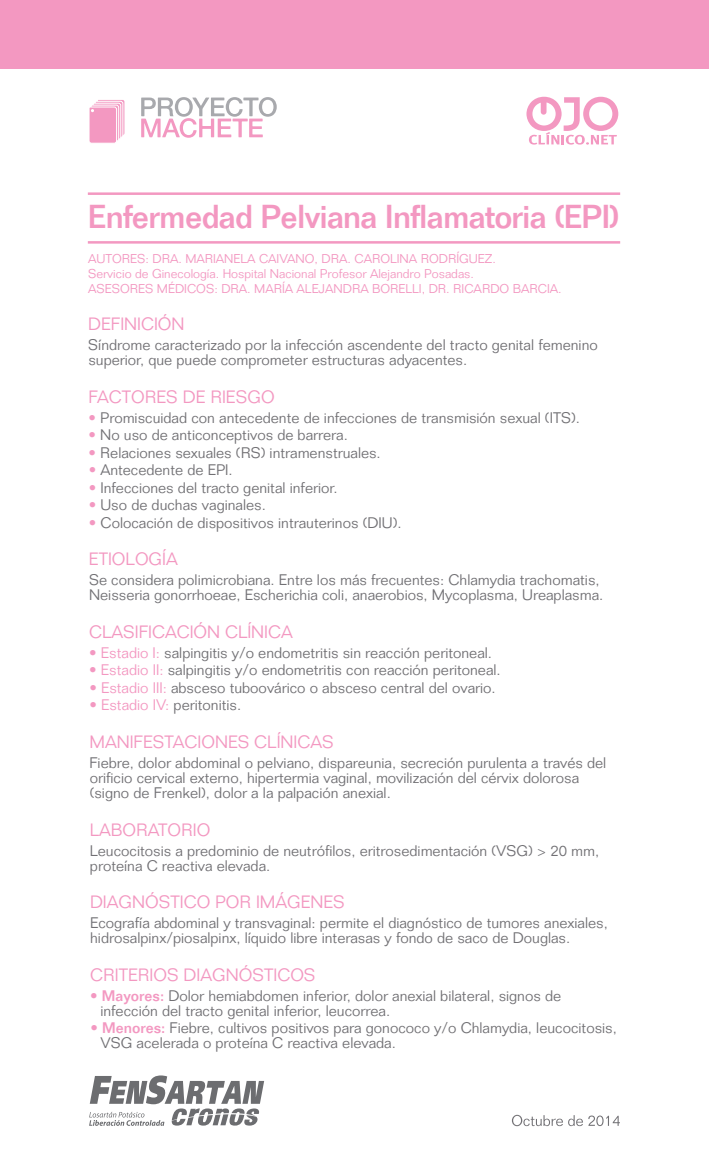
<style>
.page{position:relative;width:709px;height:1170px;background:#fff}
.page>*{position:absolute;margin:0;border:0;box-sizing:border-box;transform-origin:0 0}
.t1{font:500 32.5px "Folio";letter-spacing:-.025em;color:#f398c1}
.t2{font:300 17.5px "Folio";color:#f398c1}
.t3{font:300 15px/15px "Folio";color:#717074}
.t4{font:300 12.5px/15px "Folio";color:#f398c1}
.s1{color:#f398c1}
.s2{font-weight:500;color:#f398c1}
</style>
<div class="page">
<hr style="left:88px;top:241px;width:532px;height:2px;background:#f398c1">
<hr style="left:88px;top:192px;width:532px;height:3px;background:#f398c1">
<svg style="left:89px;top:100px;width:36px;height:43px"></svg>
<svg style="left:141px;top:97px;width:136px;height:41px"></svg>
<svg style="left:526px;top:97px;width:92px;height:48px"></svg>
<div style="left:0;top:0;width:709px;height:68px;background:#f398c1"></div>
<svg style="left:512px;top:1114px;width:83px;height:12px"></svg>
<svg style="left:596px;top:1115px;width:7px;height:10px"></svg>
<svg style="left:606px;top:1115px;width:14px;height:10px"></svg>
<svg style="left:89px;top:1075px;width:175px;height:50px"></svg>
<h1 class="t1" style="left:88px;top:197px;width:533px">Enfermedad Pelviana Inflamatoria (EPI)</h1>
<p class="t4" style="left:88px;top:251px;width:475px">AUTORES: DRA. MARIANELA CAIVANO, DRA. CAROLINA RODRÍGUEZ.<br>Servicio de Ginecología. Hospital Nacional Profesor Alejandro Posadas.<br>ASESORES MÉDICOS: DRA. MARÍA ALEJANDRA BORELLI, DR. RICARDO BARCIA.</p>
<p class="t2" style="left:88px;top:313px;width:98px">DEFINICIÓN</p>
<p class="t3" style="left:88px;top:337px;width:511px">Síndrome caracterizado por la infección ascendente del tracto genital femenino superior, que puede comprometer estructuras adyacentes.</p>
<p class="t2" style="left:88px;top:386px;width:188px">FACTORES DE RIESGO</p>
<p class="t3" style="left:88px;top:410px;width:493px"><span class="s1">•</span> Promiscuidad con antecedente de infecciones de transmisión sexual (ITS).</p>
<p class="t3" style="left:89px;top:427px;width:261px"><span class="s1">•</span> No uso de anticonceptivos de barrera.</p>
<p class="t3" style="left:89px;top:445px;width:294px"><span class="s1">•</span> Relaciones sexuales (RS) intramenstruales.</p>
<p class="t3" style="left:89px;top:462px;width:145px"><span class="s1">•</span> Antecedente de EPI.</p>
<p class="t3" style="left:89px;top:480px;width:250px"><span class="s1">•</span> Infecciones del tracto genital inferior.</p>
<p class="t3" style="left:89px;top:497px;width:178px"><span class="s1">•</span> Uso de duchas vaginales.</p>
<p class="t3" style="left:89px;top:515px;width:314px"><span class="s1">•</span> Colocación de dispositivos intrauterinos (DIU).</p>
<p class="t2" style="left:89px;top:548px;width:90px">ETIOLOGÍA</p>
<p class="t3" style="left:89px;top:572px;width:516px">Se considera polimicrobiana. Entre los más frecuentes: Chlamydia trachomatis,<br>Neisseria gonorrhoeae, Escherichia coli, anaerobios, Mycoplasma, Ureaplasma.</p>
<p class="t2" style="left:89px;top:621px;width:205px">CLASIFICACIÓN CLÍNICA</p>
<p class="t3" style="left:89px;top:645px;width:404px"><span class="s1">• Estadio I:</span> salpingitis y/o endometritis sin reacción peritoneal.</p>
<p class="t3" style="left:89px;top:662px;width:413px"><span class="s1">• Estadio II:</span> salpingitis y/o endometritis con reacción peritoneal.</p>
<p class="t3" style="left:89px;top:680px;width:408px"><span class="s1">• Estadio III:</span> absceso tuboovárico o absceso central del ovario.</p>
<p class="t3" style="left:89px;top:697px;width:153px"><span class="s1">• Estadio IV:</span> peritonitis.</p>
<p class="t2" style="left:89px;top:731px;width:246px">MANIFESTACIONES CLÍNICAS</p>
<p class="t3" style="left:90px;top:755px;width:518px">Fiebre, dolor abdominal o pelviano, dispareunia, secreción purulenta a través del orificio cervical externo, hipertermia vaginal, movilización del cérvix dolorosa (signo de Frenkel), dolor a la palpación anexial.</p>
<p class="t2" style="left:90px;top:818px;width:122px">LABORATORIO</p>
<p class="t3" style="left:90px;top:842px;width:511px">Leucocitosis a predominio de neutrófilos, eritrosedimentación (VSG) &gt; 20 mm, proteína C reactiva elevada.</p>
<p class="t2" style="left:90px;top:891px;width:256px">DIAGNÓSTICO POR IMÁGENES</p>
<p class="t3" style="left:90px;top:915px;width:519px">Ecografía abdominal y transvaginal: permite el diagnóstico de tumores anexiales, hidrosalpinx/piosalpinx, líquido libre interasas y fondo de saco de Douglas.</p>
<p class="t2" style="left:90px;top:963px;width:227px">CRITERIOS DIAGNÓSTICOS</p>
<p class="t3" style="left:100px;top:987px;width:462px;text-indent:-10px"><span class="s1">•</span> <span class="s2">Mayores:</span> Dolor hemiabdomen inferior, dolor anexial bilateral, signos de infección del tracto genital inferior, leucorrea.</p>
<p class="t3" style="left:100px;top:1020px;width:518px;text-indent:-10px"><span class="s1">•</span> <span class="s2">Menores:</span> Fiebre, cultivos positivos para gonococo y/o Chlamydia, leucocitosis,<br>VSG acelerada o proteína C reactiva elevada.</p>
</div>
